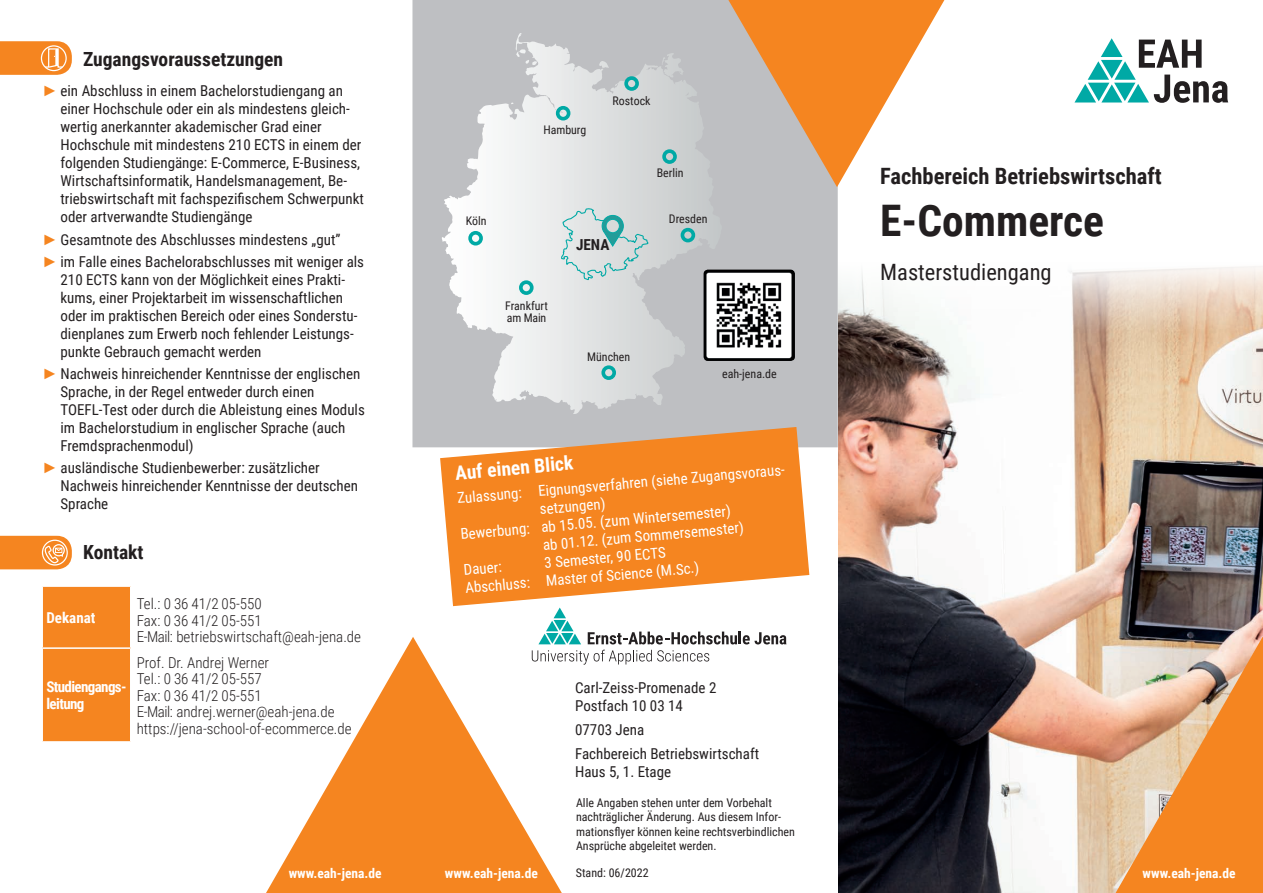
<style>
.page{position:relative;width:1263px;height:893px;background:#fff}
.page>*{position:absolute;margin:0;border:0;box-sizing:border-box;transform-origin:0 0}
.t1{font:700 43.5px "Roboto Condensed";color:#231f20}
.t2{font:700 22.5px "Roboto Condensed";color:#231f20}
.t3{font:22.5px "Roboto Condensed";color:#231f20}
.t4{font:700 19.5px "Roboto Condensed";color:#231f20}
.t5{font:700 19.5px "Roboto Condensed";color:#fff}
.t6{font:700 15.15px "Roboto Condensed";color:#231f20}
.t7{font:15px/18px "Roboto Condensed";color:#231f20}
.t8{font:300 15px/16.5px "Roboto Condensed";color:#231f20}
.t9{font:15px/18px "Roboto Condensed";color:#fff}
.t10{font:700 15px/16.5px "Roboto Condensed";letter-spacing:-.04em;color:#fff}
.t11{font:700 15px "Roboto Condensed";color:#fff}
.t12{font:700 13.5px "Roboto Condensed";color:#fff}
.t13{font:12px/14.4px "Roboto Condensed";color:#231f20}
.t14{font:11.85px/11.4px "Roboto Condensed";color:#231f20}
.s1{font-family:"Arial";color:#f58520}
</style>
<div class="page">
<img style="left:839px;top:386px;width:424px;height:507px">
<svg style="left:838px;top:266px;width:425px;height:120px"></svg>
<svg style="left:412px;top:0;width:426px;height:447px;background:#cdced0"></svg>
<svg style="left:515px;top:35px;width:40px;height:78px;background:#d8d9db"></svg>
<div style="left:662px;top:149px;width:15px;height:15px;border:4px solid #00a9a5;border-radius:50%"></div>
<div style="left:624px;top:76px;width:15px;height:15px;border:4px solid #00a9a5;border-radius:50%"></div>
<div style="left:681px;top:228px;width:14px;height:14px;border:4px solid #00a9a5;border-radius:50%"></div>
<div style="left:556px;top:106px;width:14px;height:14px;border:4px solid #00a9a5;border-radius:50%"></div>
<div style="left:601px;top:365px;width:15px;height:15px;border:4px solid #00a9a5;border-radius:50%"></div>
<div style="left:468px;top:231px;width:15px;height:15px;border:4px solid #00a9a5;border-radius:50%"></div>
<div style="left:519px;top:280px;width:15px;height:15px;border:4px solid #00a9a5;border-radius:50%"></div>
<svg style="left:560px;top:207px;width:89px;height:80px;background:#c7d9d9"></svg>
<img style="left:703px;top:270px;width:92px;height:91px">
<svg style="left:1115px;top:637px;width:148px;height:256px;background:#e8a364"></svg>
<svg style="left:266px;top:637px;width:296px;height:256px;fill:#f58520"></svg>
<svg style="left:728px;top:0;width:216px;height:187px"></svg>
<svg style="left:1074px;top:38px;width:154px;height:65px"></svg>
<svg style="left:439px;top:426px;width:371px;height:181px;background:#f19949"></svg>
<svg style="left:0;top:41px;width:72px;height:34px;background:#f6953d"></svg>
<svg style="left:538px;top:608px;width:43px;height:36px"></svg>
<svg style="left:588px;top:632px;width:198px;height:12px"></svg>
<svg style="left:532px;top:650px;width:177px;height:15px"></svg>
<div style="left:43px;top:587px;width:87px;height:154px;background:#f58520"></div>
<hr style="left:131px;top:647px;width:238px;height:2px;background:#fff">
<hr style="left:41px;top:647px;width:90px;height:2px;background:#fff">
<svg style="left:0;top:536px;width:72px;height:33px;background:#f6953d"></svg>
<h3 class="t4" style="left:83px;top:45px;width:202px">Zugangsvoraussetzungen</h3>
<p class="t7" style="left:61px;top:82px;width:305px;text-indent:-18px"><span class="s1">►</span> ein Abschluss in einem Bachelorstudiengang an einer Hochschule oder ein als mindestens gleich&shy;wertig anerkannter akademischer Grad einer Hochschule mit mindestens 210 ECTS in einem der folgenden Studiengänge: E-Commerce, E-Business, Wirtschaftsinformatik, Handelsmanagement, Be&shy;triebswirtschaft mit fachspezifischem Schwerpunkt oder artverwandte Studiengänge</p>
<p class="t7" style="left:43px;top:228px;width:323px;line-height:22.2px"><span class="s1">►</span> Gesamtnote des Abschlusses mindestens „gut”<br><span class="s1">►</span> im Falle eines Bachelorabschlusses mit weniger als</p>
<p class="t7" style="left:61px;top:270px;width:298px">210 ECTS kann von der Möglichkeit eines Prakti&shy;kums, einer Projektarbeit im wissenschaftlichen oder im praktischen Bereich oder eines Sonderstu&shy;dienplanes zum Erwerb noch fehlender Leistungs&shy;punkte Gebrauch gemacht werden</p>
<p class="t7" style="left:61px;top:364px;width:306px;text-indent:-18px"><span class="s1">►</span> Nachweis hinreichender Kenntnisse der englischen Sprache, in der Regel entweder durch einen TOEFL-Test oder durch die Ableistung eines Moduls im Bachelorstudium in englischer Sprache (auch Fremdsprachenmodul)</p>
<p class="t7" style="left:61px;top:458px;width:299px;text-indent:-18px"><span class="s1">►</span> ausländische Studienbewerber: zusätzlicher<br>Nachweis hinreichender Kenntnisse der deutschen<br>Sprache</p>
<h3 class="t4" style="left:83px;top:538px;width:62px">Kontakt</h3>
<p class="t11" style="left:46px;top:607px;width:50px">Dekanat</p>
<p class="t10" style="left:46px;top:678px;width:82px">Studiengangs&shy;leitung</p>
<p class="t8" style="left:137px;top:595px;width:226px">Tel.: 0 36 41/2 05-550<br>Fax: 0 36 41/2 05-551<br>E-Mail: betriebswirtschaft@eah-jena.de</p>
<p class="t8" style="left:137px;top:653px;width:216px">Prof. Dr. Andrej Werner<br>Tel.: 0 36 41/2 05-557<br>Fax: 0 36 41/2 05-551<br>E-Mail: andrej.werner@eah-jena.de https://jena-school-of-ecommerce.de</p>
<p class="t14" style="left:466px;top:215px;width:22px">Köln</p>
<p class="t14" style="left:543px;top:124px;width:44px">Hamburg</p>
<p class="t14" style="left:613px;top:95px;width:39px">Rostock</p>
<p class="t14" style="left:657px;top:166px;width:28px">Berlin</p>
<p class="t14" style="left:669px;top:213px;width:40px">Dresden</p>
<p class="t6" style="left:576px;top:234px;width:35px">JENA</p>
<p class="t14" style="left:505px;top:300px;width:44px">Frankfurt am Main</p>
<p class="t14" style="left:587px;top:350px;width:44px">München</p>
<p class="t13" style="left:722px;top:366px;width:56px">eah-jena.de</p>
<h3 class="t5" style="left:454px;top:459px;width:120px;rotate:-5deg">Auf einen Blick</h3>
<p class="t9" style="left:457px;top:489px;width:334px;rotate:-5deg">Zulassung: Eignungsverfahren (siehe Zugangsvoraus-</p>
<p class="t9" style="left:539px;top:499px;width:67px;rotate:-5deg">setzungen)</p>
<p class="t9" style="left:460px;top:524px;width:273px;rotate:-5deg">Bewerbung: ab 15.05. (zum Wintersemester)</p>
<p class="t9" style="left:542px;top:535px;width:203px;rotate:-5deg">ab 01.12. (zum Sommersemester)</p>
<p class="t9" style="left:463px;top:560px;width:236px;text-indent:81px;rotate:-5deg">3 Semester, 90 ECTS<br>Abschluss: Master of Science (M.Sc.)</p>
<p class="t9" style="left:463px;top:560px;width:40px;rotate:-5deg">Dauer:</p>
<p class="t7" style="left:575px;top:678px;width:143px">Carl-Zeiss-Promenade 2<br>Postfach 10 03 14</p>
<p class="t7" style="left:575px;top:717px;width:186px;line-height:24px">07703 Jena<br>Fachbereich Betriebswirtschaft</p>
<p class="t7" style="left:575px;top:762px;width:98px">Haus 5, 1. Etage</p>
<h2 class="t2" style="left:880px;top:160px;width:283px">Fachbereich Betriebswirtschaft</h2>
<h1 class="t1" style="left:880px;top:190px;width:225px">E-Commerce</h1>
<h2 class="t3" style="left:880px;top:256px;width:173px">Masterstudiengang</h2>
<p class="t13" style="left:576px;top:795px;width:220px">Alle Angaben stehen unter dem Vorbehalt nachträglicher Änderung. Aus diesem Infor&shy;mationsflyer können keine rechtsverbindlichen Ansprüche abgeleitet werden.</p>
<p class="t13" style="left:576px;top:865px;width:74px">Stand: 06/2022</p>
<p class="t12" style="left:289px;top:864px;width:94px">www.eah-jena.de</p>
<p class="t12" style="left:445px;top:864px;width:94px">www.eah-jena.de</p>
<p class="t12" style="left:1143px;top:864px;width:94px">www.eah-jena.de</p>
</div>
